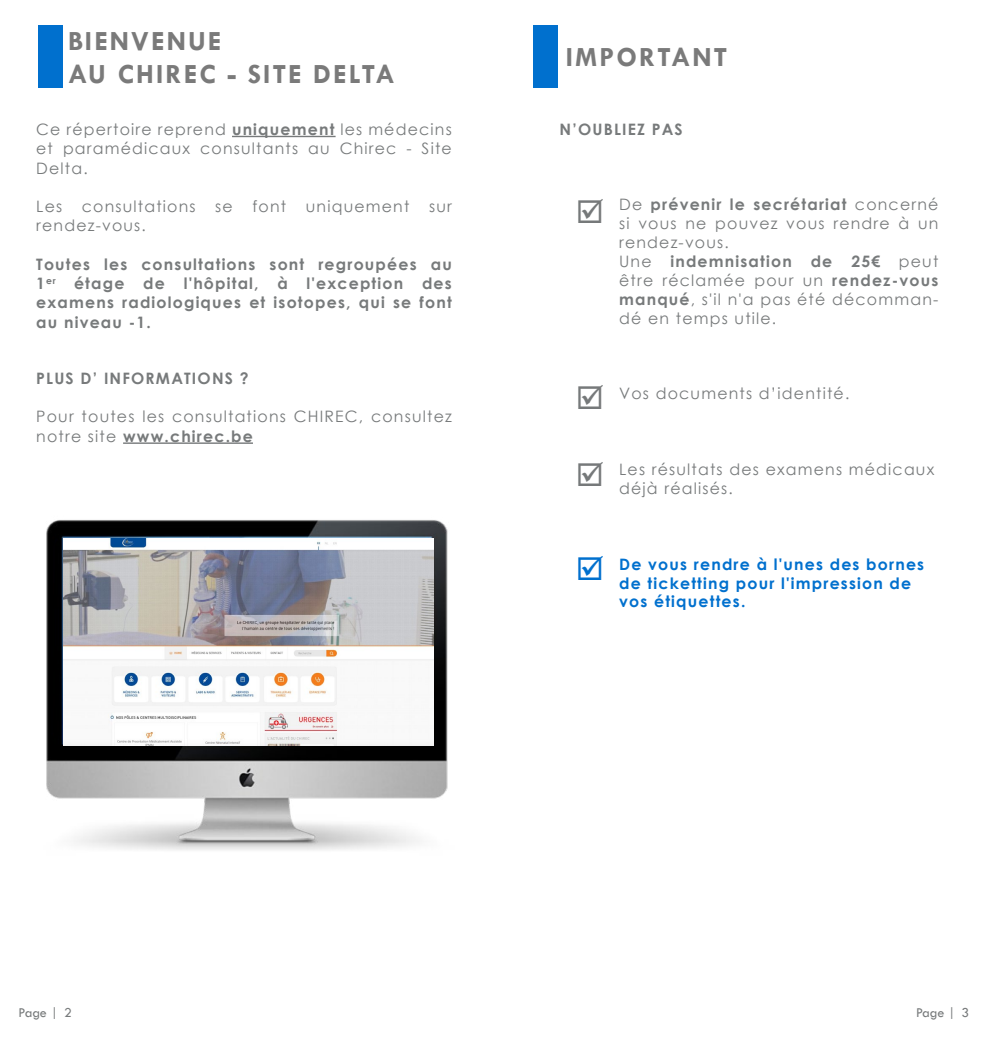
<style>
.page{position:relative;width:993px;height:1042px;background:#fff}
.page>*{position:absolute;margin:0;border:0;box-sizing:border-box;transform-origin:0 0}
.t1{font:700 28px/33.6px "Tw Cen";letter-spacing:.075em;color:#7a7a7a}
.t2{font:15.75px/18.9px "Century Gothic";letter-spacing:.075em;color:#777a7b}
.t3{font:700 15.75px/19.2px "Century Gothic";letter-spacing:.075em;color:#777a7b;text-align:justify}
.t4{font:700 15.75px/18.9px "Century Gothic";letter-spacing:.075em;color:#0070ce}
.t5{font:14px "Tw Cen";letter-spacing:-.02em;color:#777a7b}
.s1{font-weight:700}
.s2{color:#fff}
</style>
<div class="page">
<div style="left:38px;top:25px;width:25px;height:63px;background:#0070ce"></div>
<hr style="left:232px;top:136px;width:103px;height:1px;background:#777a7b">
<hr style="left:123px;top:442px;width:130px;height:2px;background:#777a7b">
<img style="left:46px;top:520px;width:402px;height:330px">
<img style="left:63px;top:538px;width:370px;height:207px">
<div style="left:533px;top:25px;width:25px;height:62px;background:#0070ce"></div>
<h1 class="t1" style="left:68px;top:23px;width:328px">BIENVENUE<br>AU CHIREC - SITE DELTA</h1>
<p class="t2" style="left:36px;top:119px;width:417px;text-align:justify">Ce répertoire reprend <span class="s1">uniquement</span> les médecins et paramédicaux consultants au Chirec - Site Delta.</p>
<p class="t2" style="left:36px;top:196px;width:417px">Les consultations se font uniquement sur rendez-vous.</p>
<p class="t3" style="left:36px;top:254px;width:417px">Toutes les consultations sont regroupées au 1<sup>er</sup> étage de l'hôpital, à l'exception des examens radiologiques et isotopes, qui se font au niveau -1.</p>
<p class="t3" style="left:36px;top:368px;width:214px">PLUS D’ INFORMATIONS ?</p>
<p class="t2" style="left:36px;top:407px;width:417px">Pour toutes les consultations CHIREC, consultez notre site <span class="s1">www.chirec.be</span></p>
<h1 class="t1" style="left:565px;top:40px;width:163px">IMPORTANT</h1>
<p class="t3" style="left:559px;top:119px;width:125px">N’OUBLIEZ PAS</p>
<p class="t2" style="left:619px;top:195px;width:321px">De <span class="s1">prévenir le secrétariat</span> concerné si vous ne pouvez vous rendre à un rendez-vous.<br>Une <span class="s1">indemnisation de 25€</span> peut être réclamée pour un <span class="s1">rendez-vous manqué</span>, s'il n'a pas été décomman&shy;dé en temps utile.</p>
<p class="t2" style="left:619px;top:384px;width:232px">Vos documents d’identité.</p>
<p class="t2" style="left:619px;top:460px;width:316px">Les résultats des examens médicaux déjà réalisés.</p>
<p class="t4" style="left:619px;top:554px;width:306px">De vous rendre à l'unes des bornes de ticketting pour l'impression de vos étiquettes.</p>
<p class="t5" style="left:19px;top:1004px;width:55px">Page <span class="s2">|</span> 2</p>
<p class="t5" style="left:915px;top:1004px;width:55px">Page <span class="s2">|</span> 3</p>
</div>
